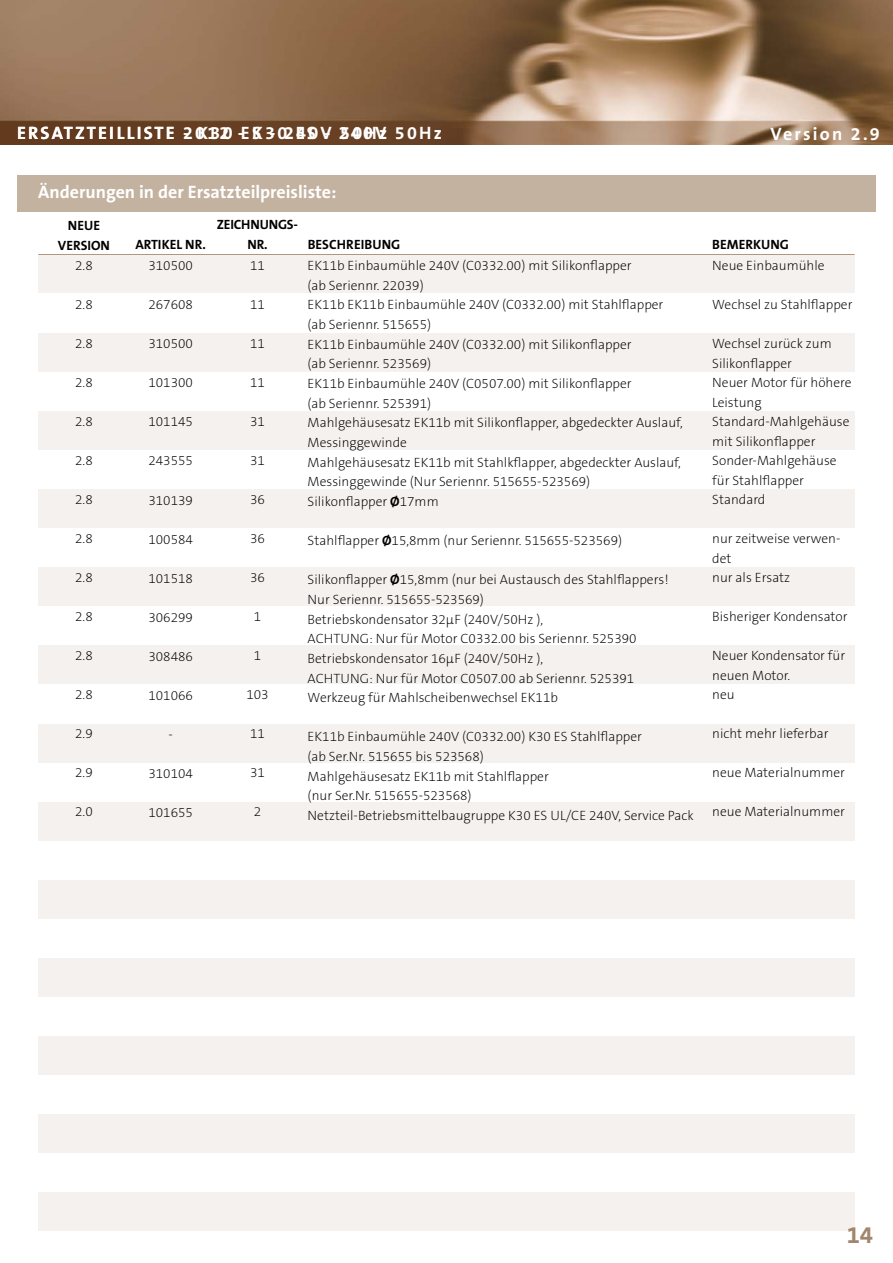
<style>
.page{position:relative;width:893px;height:1263px;background:#fff}
.page>*{position:absolute;margin:0;border:0;box-sizing:border-box;transform-origin:0 0}
.t1{font:700 24px "The Sans B7";color:#a1856c}
.t2{font:700 18px "The Sans B7";letter-spacing:.115em;color:#fff}
.t3{font:700 18px "The Sans B7";color:#fff}
.t4{font:200 13.5px/19.6px "The Sans B2";color:#000}
.t5{font:700 13.5px/19.5px "The Sans B7";color:#000;text-align:center}
.s1{font-family:"The Sans B7";font-weight:700}
</style>
<div class="page">
<img style="left:0;top:0;width:893px;height:145px">
<div style="left:17px;top:175px;width:859px;height:37px;background:#c4b2a0"></div>
<hr style="left:38px;top:254px;width:817px;height:1px;background:#a1856c">
<div style="left:38px;top:255px;width:817px;height:38px;background:#f5f1ee"></div>
<div style="left:38px;top:333px;width:817px;height:39px;background:#f5f1ee"></div>
<div style="left:38px;top:411px;width:817px;height:39px;background:#f5f1ee"></div>
<div style="left:38px;top:802px;width:817px;height:39px;background:#f5f1ee"></div>
<div style="left:38px;top:880px;width:817px;height:39px;background:#f5f1ee"></div>
<div style="left:38px;top:958px;width:817px;height:39px;background:#f5f1ee"></div>
<div style="left:38px;top:489px;width:817px;height:39px;background:#f5f1ee"></div>
<div style="left:38px;top:567px;width:817px;height:39px;background:#f5f1ee"></div>
<div style="left:38px;top:645px;width:817px;height:39px;background:#f5f1ee"></div>
<div style="left:38px;top:723px;width:817px;height:39px;background:#f5f1ee"></div>
<div style="left:38px;top:1036px;width:817px;height:39px;background:#f5f1ee"></div>
<div style="left:38px;top:1114px;width:817px;height:39px;background:#f5f1ee"></div>
<div style="left:38px;top:1192px;width:817px;height:39px;background:#f5f1ee"></div>
<h2 class="t2" style="left:17px;top:124px;width:426px">ERSATZTEILLISTE 2012 - K30 ES - 240V 50Hz</h2>
<h2 class="t2" style="left:183px;top:124px;width:206px">- K30 ES - 240V 50Hz</h2>
<h2 class="t3" style="left:38px;top:183px;width:300px">Änderungen in der Ersatzteilpreisliste:</h2>
<h2 class="t2" style="left:770px;top:125px;width:111px">Version 2.9</h2>
<p class="t5" style="left:58px;top:217px;width:54px">NEUE<br>VERSION</p>
<p class="t5" style="left:217px;top:216px;width:83px">ZEICHNUNGS-<br>NR.</p>
<p class="t5" style="left:308px;top:235px;width:94px">BESCHREIBUNG</p>
<p class="t5" style="left:135px;top:235px;width:72px">ARTIKEL NR.</p>
<p class="t5" style="left:712px;top:235px;width:78px">BEMERKUNG</p>
<p class="t4" style="left:75px;top:256px;width:19px">2.8</p>
<p class="t4" style="left:75px;top:295px;width:19px">2.8</p>
<p class="t4" style="left:75px;top:334px;width:19px">2.8</p>
<p class="t4" style="left:75px;top:373px;width:19px">2.8</p>
<p class="t4" style="left:75px;top:412px;width:19px">2.8</p>
<p class="t4" style="left:75px;top:451px;width:19px">2.8</p>
<p class="t4" style="left:75px;top:490px;width:19px">2.8</p>
<p class="t4" style="left:75px;top:529px;width:19px">2.8</p>
<p class="t4" style="left:75px;top:568px;width:19px">2.8</p>
<p class="t4" style="left:75px;top:607px;width:19px">2.8</p>
<p class="t4" style="left:75px;top:646px;width:19px">2.8</p>
<p class="t4" style="left:75px;top:685px;width:19px">2.8</p>
<p class="t4" style="left:75px;top:724px;width:19px">2.9</p>
<p class="t4" style="left:75px;top:763px;width:19px">2.9</p>
<p class="t4" style="left:75px;top:802px;width:19px">2.0</p>
<p class="t4" style="left:148px;top:256px;width:46px">310500</p>
<p class="t4" style="left:148px;top:295px;width:46px">267608</p>
<p class="t4" style="left:148px;top:334px;width:46px">310500</p>
<p class="t4" style="left:148px;top:373px;width:46px">101300</p>
<p class="t4" style="left:148px;top:412px;width:46px">101145</p>
<p class="t4" style="left:148px;top:452px;width:46px">243555</p>
<p class="t4" style="left:148px;top:491px;width:46px">310139</p>
<p class="t4" style="left:148px;top:530px;width:46px">100584</p>
<p class="t4" style="left:148px;top:569px;width:46px">101518</p>
<p class="t4" style="left:148px;top:608px;width:46px">306299</p>
<p class="t4" style="left:148px;top:647px;width:46px">308486</p>
<p class="t4" style="left:148px;top:686px;width:46px">101066</p>
<p class="t4" style="left:169px;top:725px;width:6px">-</p>
<p class="t4" style="left:148px;top:764px;width:46px">310104</p>
<p class="t4" style="left:148px;top:803px;width:46px">101655</p>
<p class="t4" style="left:250px;top:256px;width:16px">11</p>
<p class="t4" style="left:250px;top:295px;width:16px">11</p>
<p class="t4" style="left:250px;top:334px;width:16px">11</p>
<p class="t4" style="left:250px;top:373px;width:16px">11</p>
<p class="t4" style="left:250px;top:412px;width:16px">31</p>
<p class="t4" style="left:250px;top:451px;width:16px">31</p>
<p class="t4" style="left:250px;top:490px;width:16px">36</p>
<p class="t4" style="left:250px;top:529px;width:16px">36</p>
<p class="t4" style="left:250px;top:568px;width:16px">36</p>
<p class="t4" style="left:254px;top:607px;width:9px">1</p>
<p class="t4" style="left:254px;top:646px;width:9px">1</p>
<p class="t4" style="left:246px;top:685px;width:24px">103</p>
<p class="t4" style="left:250px;top:724px;width:16px">11</p>
<p class="t4" style="left:250px;top:763px;width:16px">31</p>
<p class="t4" style="left:254px;top:802px;width:9px">2</p>
<p class="t4" style="left:308px;top:256px;width:377px">EK11b Einbaumühle 240V (C0332.00) mit Silikonflapper<br>(ab Seriennr. 22039)<br>EK11b EK11b Einbaumühle 240V (C0332.00) mit Stahlflapper (ab Seriennr. 515655)<br>EK11b Einbaumühle 240V (C0332.00) mit Silikonflapper<br>(ab Seriennr. 523569)<br>EK11b Einbaumühle 240V (C0507.00) mit Silikonflapper<br>(ab Seriennr. 525391)<br>Mahlgehäusesatz EK11b mit Silikonflapper, abgedeckter Auslauf, Messinggewinde<br>Mahlgehäusesatz EK11b mit Stahlkflapper, abgedeckter Auslauf, Messinggewinde (Nur Seriennr. 515655-523569)<br>Silikonflapper <span class="s1">Ø</span>17mm</p>
<p class="t4" style="left:308px;top:531px;width:316px">Stahlflapper <span class="s1">Ø</span>15,8mm (nur Seriennr. 515655-523569)</p>
<p class="t4" style="left:308px;top:571px;width:362px">Silikonflapper <span class="s1">Ø</span>15,8mm (nur bei Austausch des Stahlflappers!<br>Nur Seriennr. 515655-523569)<br>Betriebskondensator 32μF (240V/50Hz ),<br>ACHTUNG: Nur für Motor C0332.00 bis Seriennr. 525390<br>Betriebskondensator 16μF (240V/50Hz ),<br>ACHTUNG: Nur für Motor C0507.00 ab Seriennr. 525391<br>Werkzeug für Mahlscheibenwechsel EK11b</p>
<p class="t4" style="left:308px;top:728px;width:388px">EK11b Einbaumühle 240V (C0332.00) K30 ES Stahlflapper<br>(ab Ser.Nr. 515655 bis 523568)<br>Mahlgehäusesatz EK11b mit Stahlflapper<br>(nur Ser.Nr. 515655-523568)<br>Netzteil-Betriebsmittelbaugruppe K30 ES UL/CE 240V, Service Pack</p>
<p class="t4" style="left:712px;top:256px;width:114px">Neue Einbaumühle</p>
<p class="t4" style="left:712px;top:295px;width:142px">Wechsel zu Stahlflapper</p>
<p class="t4" style="left:712px;top:334px;width:141px">Wechsel zurück zum<br>Silikonflapper<br>Neuer Motor für höhere<br>Leistung<br>Standard-Mahlgehäuse mit Silikonflapper<br>Sonder-Mahlgehäuse für Stahlflapper<br>Standard</p>
<p class="t4" style="left:712px;top:529px;width:130px">nur zeitweise verwen&shy;det<br>nur als Ersatz</p>
<p class="t4" style="left:712px;top:607px;width:137px">Bisheriger Kondensator</p>
<p class="t4" style="left:712px;top:646px;width:134px">Neuer Kondensator für neuen Motor.<br>neu</p>
<p class="t4" style="left:712px;top:724px;width:118px">nicht mehr lieferbar</p>
<p class="t4" style="left:712px;top:763px;width:134px">neue Materialnummer</p>
<p class="t4" style="left:712px;top:802px;width:134px">neue Materialnummer</p>
<h1 class="t1" style="left:847px;top:1223px;width:28px">14</h1>
</div>
